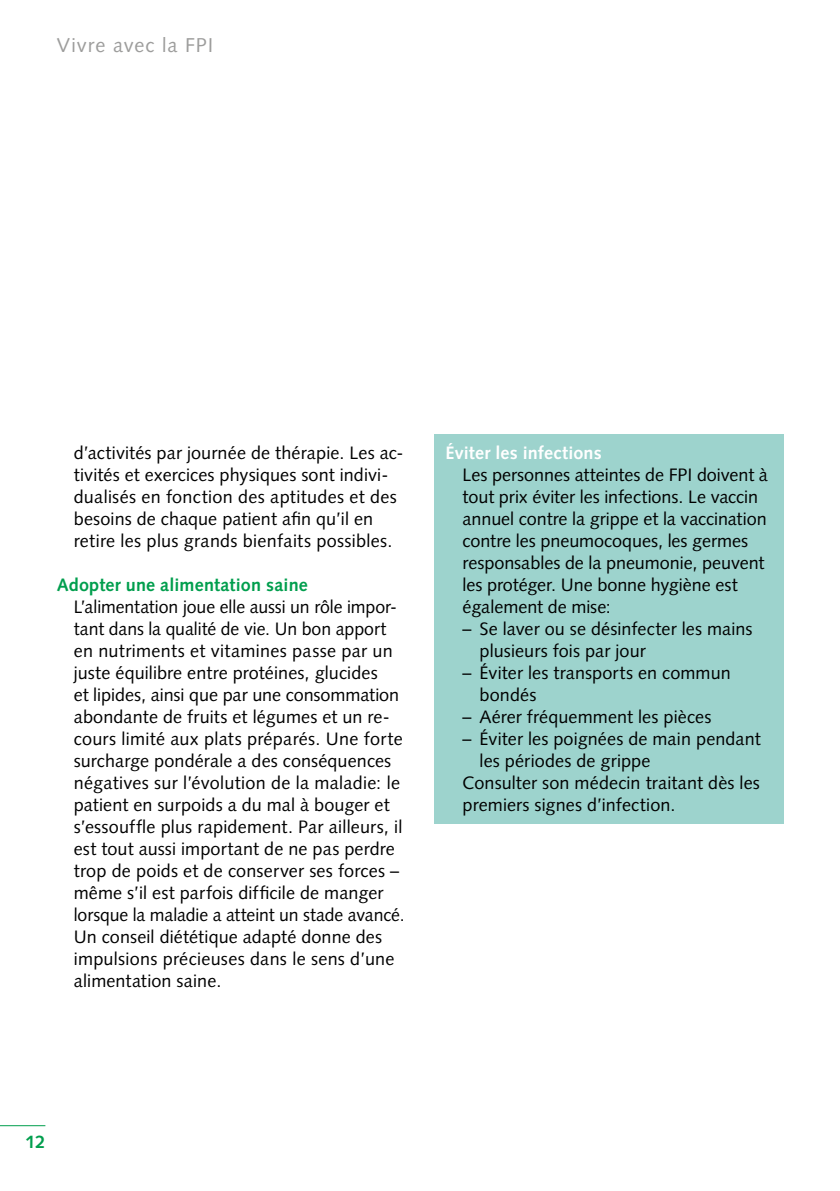
<style>
.page{position:relative;width:840px;height:1191px;background:#fff}
.page>*{position:absolute;margin:0;border:0;box-sizing:border-box;transform-origin:0 0}
.t1{font:20px "Syntax LT Std";letter-spacing:.045em;color:#9d9d9c}
.t2{font:18px/22px "Syntax LT Std";letter-spacing:.005em;color:#000}
.t3{font:700 18px "Syntax LT Std";letter-spacing:.01em;color:#009e4d}
.t4{font:700 18px "Syntax LT Std";letter-spacing:.01em;color:#fff}
</style>
<div class="page">
<hr style="left:0;top:1125px;width:45px;height:1px;background:#009e4d">
<div style="left:434px;top:434px;width:348px;height:389px;background:#9dd3cd"></div>
<p class="t1" style="left:57px;top:33px;width:158px">Vivre avec la FPI</p>
<p class="t2" style="left:74px;top:442px;width:331px">d’activités par journée de thérapie. Les ac&shy;tivités et exercices physiques sont indivi&shy;dualisés en fonction des aptitudes et des besoins de chaque patient afin qu’il en retire les plus grands bienfaits possibles.</p>
<p class="t3" style="left:57px;top:574px;width:252px">Adopter une alimentation saine</p>
<p class="t2" style="left:74px;top:596px;width:332px">L’alimentation joue elle aussi un rôle impor&shy;tant dans la qualité de vie. Un bon apport en nutriments et vitamines passe par un juste équilibre entre protéines, glucides<br>et lipides, ainsi que par une consommation abondante de fruits et légumes et un re&shy;cours limité aux plats préparés. Une forte surcharge pondérale a des conséquences négatives sur l’évolution de la maladie: le patient en surpoids a du mal à bouger et s’essouffle plus rapidement. Par ailleurs, il est tout aussi important de ne pas perdre trop de poids et de conserver ses forces – même s’il est parfois difficile de manger lorsque la maladie a atteint un stade avancé.<br>Un conseil diététique adapté donne des impulsions précieuses dans le sens d’une alimentation saine.</p>
<p class="t4" style="left:445px;top:443px;width:158px">Éviter les infections</p>
<p class="t2" style="left:462px;top:464px;width:307px">Les personnes atteintes de FPI doivent à tout prix éviter les infections. Le vaccin annuel contre la grippe et la vaccination contre les pneumocoques, les germes responsables de la pneumonie, peuvent les protéger. Une bonne hygiène est également de mise:</p>
<p class="t2" style="left:479px;top:618px;width:274px;text-indent:-17px">– Se laver ou se désinfecter les mains plusieurs fois par jour</p>
<p class="t2" style="left:479px;top:662px;width:252px;text-indent:-17px">– Éviter les transports en commun bondés</p>
<p class="t2" style="left:462px;top:706px;width:250px">– Aérer fréquemment les pièces</p>
<p class="t2" style="left:462px;top:728px;width:299px">– Éviter les poignées de main pendant</p>
<p class="t2" style="left:479px;top:750px;width:172px">les périodes de grippe</p>
<p class="t2" style="left:462px;top:772px;width:299px">Consulter son médecin traitant dès les</p>
<p class="t2" style="left:462px;top:794px;width:214px">premiers signes d’infection.</p>
<p class="t3" style="left:25px;top:1131px;width:22px">12</p>
</div>
